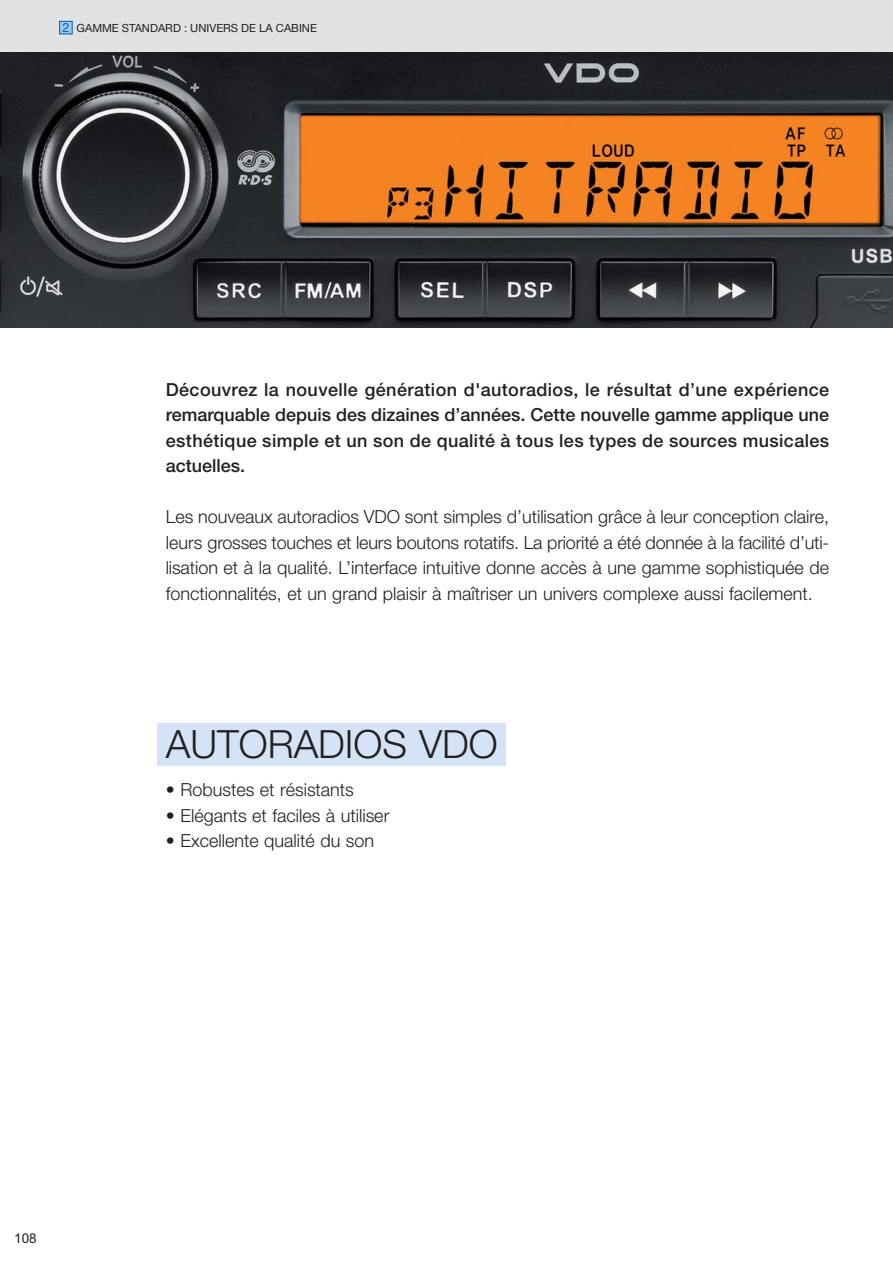
<style>
.page{position:relative;width:893px;height:1263px;background:#fff}
.page>*{position:absolute;margin:0;border:0;box-sizing:border-box;transform-origin:0 0}
.t1{font:300 39px "Helvetica Neue";color:#231f20}
.t2{font:300 18px/25.5px "Helvetica Neue";color:#231f20;text-align:justify}
.t3{font:500 18px/25.5px "Helvetica Neue";letter-spacing:.02em;color:#231f20;text-align:justify}
.t4{font:13.5px "Arial";color:#231f20}
.t5{font:11.25px "Helvetica Neue";color:#231f20}
.s1{font-size:12.75px;color:#0060af}
</style>
<div class="page">
<img style="left:0;top:51px;width:893px;height:276px">
<div style="left:0;top:0;width:893px;height:51px;background:#e1e2e3"></div>
<div style="left:60px;top:21px;width:12px;height:13px;background:#a0caec"></div>
<div style="left:60px;top:21px;width:12px;height:13px;border:1px solid #0060af"></div>
<div style="left:157px;top:723px;width:348px;height:42px;background:#d4e3f5"></div>
<p class="t5" style="left:62px;top:24px;width:256px"><span class="s1">2</span> GAMME STANDARD : UNIVERS DE LA CABINE</p>
<p class="t3" style="left:166px;top:378px;width:665px">Découvrez la nouvelle génération d'autoradios, le résultat d’une expérience remarquable depuis des dizaines d’années. Cette nouvelle gamme applique une esthétique simple et un son de qualité à tous les types de sources musicales actuelles.</p>
<p class="t2" style="left:166px;top:506px;width:665px">Les nouveaux autoradios VDO sont simples d’utilisation grâce à leur conception claire, leurs grosses touches et leurs boutons rotatifs. La priorité a été donnée à la facilité d’uti&shy;lisation et à la qualité. L’interface intuitive donne accès à une gamme sophistiquée de fonctionnalités, et un grand plaisir à maîtriser un univers complexe aussi facilement.</p>
<h1 class="t1" style="left:166px;top:730px;width:333px">AUTORADIOS VDO</h1>
<p class="t2" style="left:166px;top:779px;width:190px">• Robustes et résistants</p>
<p class="t2" style="left:166px;top:804px;width:225px">• Elégants et faciles à utiliser</p>
<p class="t2" style="left:166px;top:830px;width:210px">• Excellente qualité du son</p>
<p class="t4" style="left:14px;top:1230px;width:24px">108</p>
</div>
